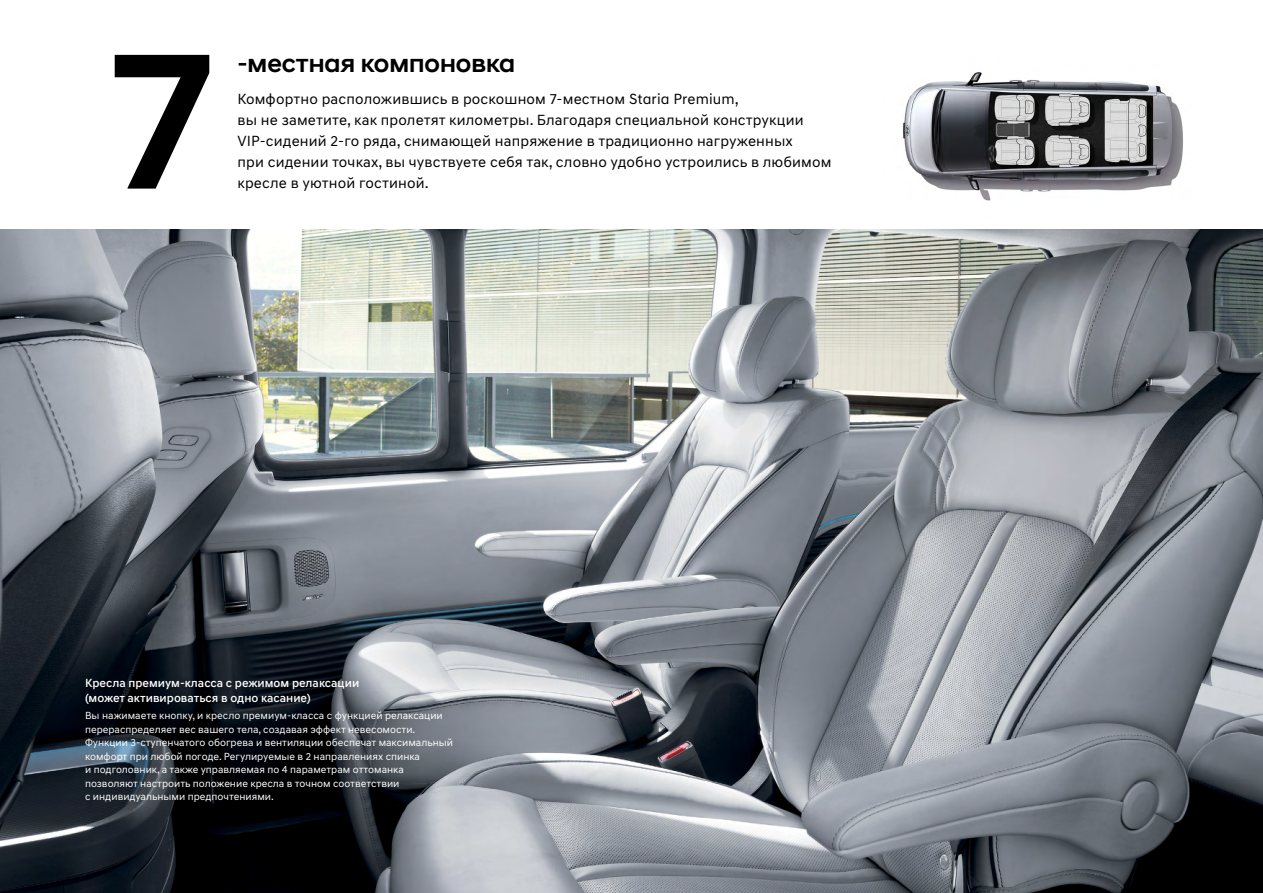
<style>
.page{position:relative;width:1263px;height:893px;background:#fff}
.page>*{position:absolute;margin:0;border:0;box-sizing:border-box;transform-origin:0 0}
.t1{font:500 196.65px "Hyundai Sans Head";color:#000}
.t2{font:500 25.5px "Hyundai Sans Head";color:#000}
.t3{font:15px/21px "Hyundai Sans Text";letter-spacing:.01em;color:#000}
.t4{font:500 12px/15px "Hyundai Sans Text";color:#fff}
.t5{font:10.5px/13.5px "Hyundai Sans Text";color:#fff}
</style>
<div class="page">
<img style="left:882px;top:72px;width:310px;height:158px">
<img style="left:0;top:230px;width:1263px;height:663px">
<h1 class="t1" style="left:112px;top:4px;width:102px">7</h1>
<h2 class="t2" style="left:237px;top:48px;width:279px">-местная компоновка</h2>
<p class="t3" style="left:237px;top:88px;width:596px">Комфортно расположившись в роскошном 7-местном Staria Premium,<br>вы не заметите, как пролетят километры. Благодаря специальной конструкции VIP-сидений 2-го ряда, снимающей напряжение в традиционно нагруженных<br>при сидении точках, вы чувствуете себя так, словно удобно устроились в любимом кресле в уютной гостиной.</p>
<p class="t4" style="left:85px;top:675px;width:276px">Кресла премиум-класса с режимом релаксации (может активироваться в одно касание)</p>
<p class="t5" style="left:85px;top:709px;width:370px">Вы нажимаете кнопку, и кресло премиум-класса с функцией релаксации перераспределяет вес вашего тела, создавая эффект невесомости.<br>Функции 3-ступенчатого обогрева и вентиляции обеспечат максимальный комфорт при любой погоде. Регулируемые в 2 направлениях спинка<br>и подголовник, а также управляемая по 4 параметрам оттоманка позволяют настроить положение кресла в точном соответствии<br>с индивидуальными предпочтениями.</p>
</div>
